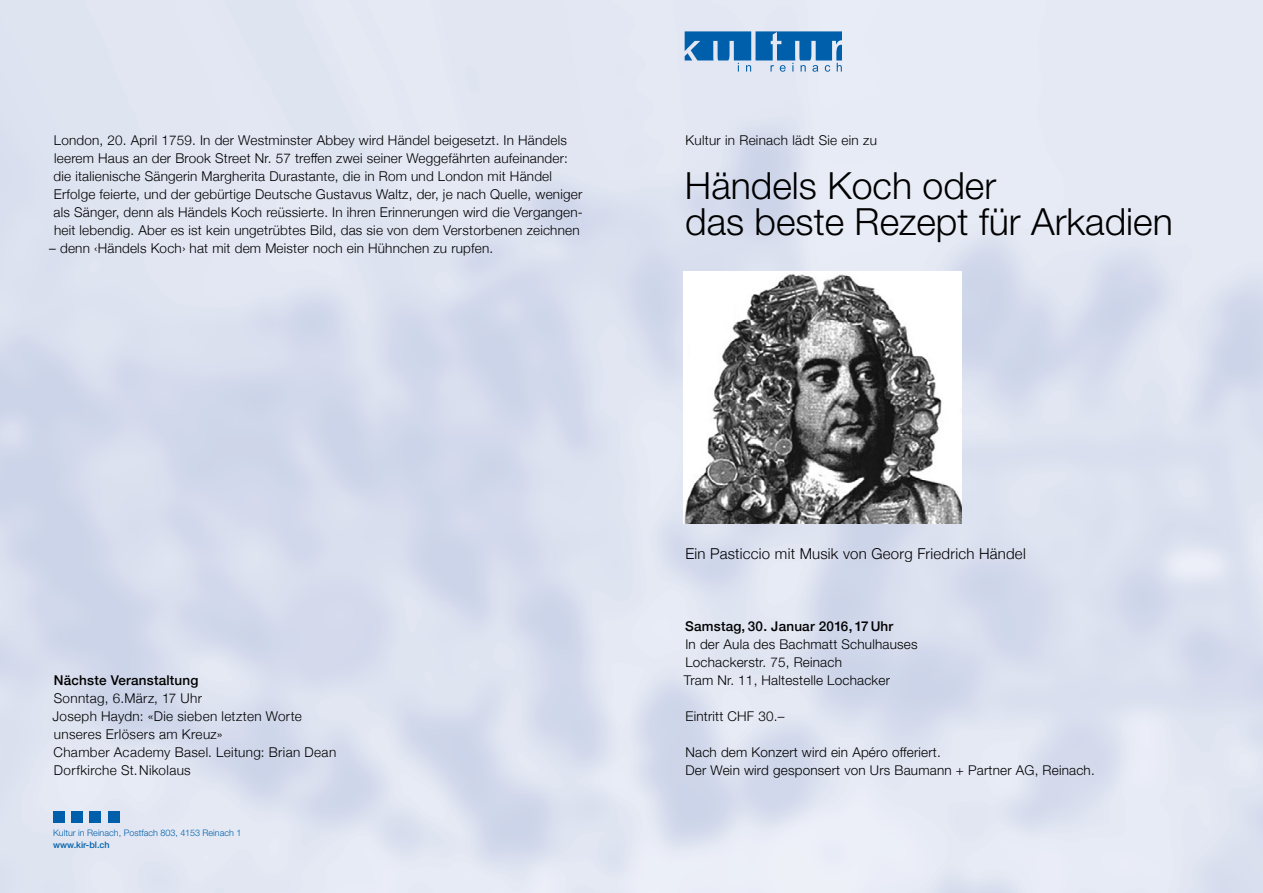
<style>
.page{position:relative;width:1263px;height:893px;background:#fff}
.page>*{position:absolute;margin:0;border:0;box-sizing:border-box;transform-origin:0 0}
.t1{font:300 37.5px/36px "Helvetica Neue LT Std";color:#000}
.t2{font:300 15px "Helvetica Neue";letter-spacing:.015em;color:#000}
.t3{font:300 13.5px/18px "Helvetica Neue";letter-spacing:.015em;color:#000}
.t4{font:300 13.5px/18px "Helvetica Neue LT Std";letter-spacing:.015em;color:#000}
.t5{font:500 13.5px "Helvetica Neue";letter-spacing:.015em;color:#000}
.t6{font:300 9px "Helvetica Neue LT Std";color:#005faa}
.t7{font:500 9px "Helvetica Neue LT Std";color:#005faa}
</style>
<div class="page">
<img style="left:0;top:0;width:1263px;height:893px">
<div style="left:53px;top:812px;width:11px;height:11px;background:#005faa"></div>
<div style="left:71px;top:812px;width:12px;height:11px;background:#005faa"></div>
<div style="left:90px;top:812px;width:11px;height:11px;background:#005faa"></div>
<div style="left:108px;top:812px;width:11px;height:11px;background:#005faa"></div>
<svg style="left:685px;top:31px;width:157px;height:41px;background:#5a95c7"></svg>
<img style="left:684px;top:271px;width:277px;height:253px">
<p class="t3" style="left:54px;top:131px;width:531px">London, 20. April 1759. In der Westminster Abbey wird Händel beigesetzt. In Händels leerem Haus an der Brook Street Nr. 57 treffen zwei seiner Weggefährten aufeinander: die italienische Sängerin Margherita Durastante, die in Rom und London mit Händel Erfolge feierte, und der gebürtige Deutsche Gustavus Waltz, der, je nach Quelle, weniger als Sänger, denn als Händels Koch reüssierte. In ihren Erinnerungen wird die Vergangen&shy;heit lebendig. Aber es ist kein ungetrübtes Bild, das sie von dem Verstorbenen zeichnen</p>
<p class="t3" style="left:49px;top:239px;width:446px">– denn ‹Händels Koch› hat mit dem Meister noch ein Hühnchen zu rupfen.</p>
<p class="t3" style="left:685px;top:131px;width:193px">Kultur in Reinach lädt Sie ein zu</p>
<h1 class="t1" style="left:685px;top:167px;width:489px">Händels Koch oder<br>das beste Rezept für Arkadien</h1>
<p class="t5" style="left:54px;top:670px;width:146px">Nächste Veranstaltung</p>
<p class="t3" style="left:52px;top:689px;width:285px">Sonntag, 6.März, 17 Uhr<br>Joseph Haydn: «Die sieben letzten Worte unseres Erlösers am Kreuz»<br>Chamber Academy Basel. Leitung: Brian Dean<br>Dorfkirche St.Nikolaus</p>
<p class="t6" style="left:53px;top:827px;width:190px">Kultur in Reinach, Postfach 803, 4153 Reinach 1</p>
<p class="t7" style="left:53px;top:839px;width:58px">www.kir-bl.ch</p>
<p class="t2" style="left:685px;top:542px;width:342px">Ein Pasticcio mit Musik von Georg Friedrich Händel</p>
<p class="t5" style="left:685px;top:616px;width:210px">Samstag, 30. Januar 2016, 17 Uhr</p>
<p class="t4" style="left:684px;top:635px;width:235px">In der Aula des Bachmatt Schulhauses<br>Lochackerstr. 75, Reinach<br>Tram Nr. 11, Haltestelle Lochacker</p>
<p class="t4" style="left:685px;top:707px;width:101px">Eintritt CHF 30.–</p>
<p class="t4" style="left:685px;top:743px;width:411px">Nach dem Konzert wird ein Apéro offeriert.<br>Der Wein wird gesponsert von Urs Baumann + Partner AG, Reinach.</p>
</div>
